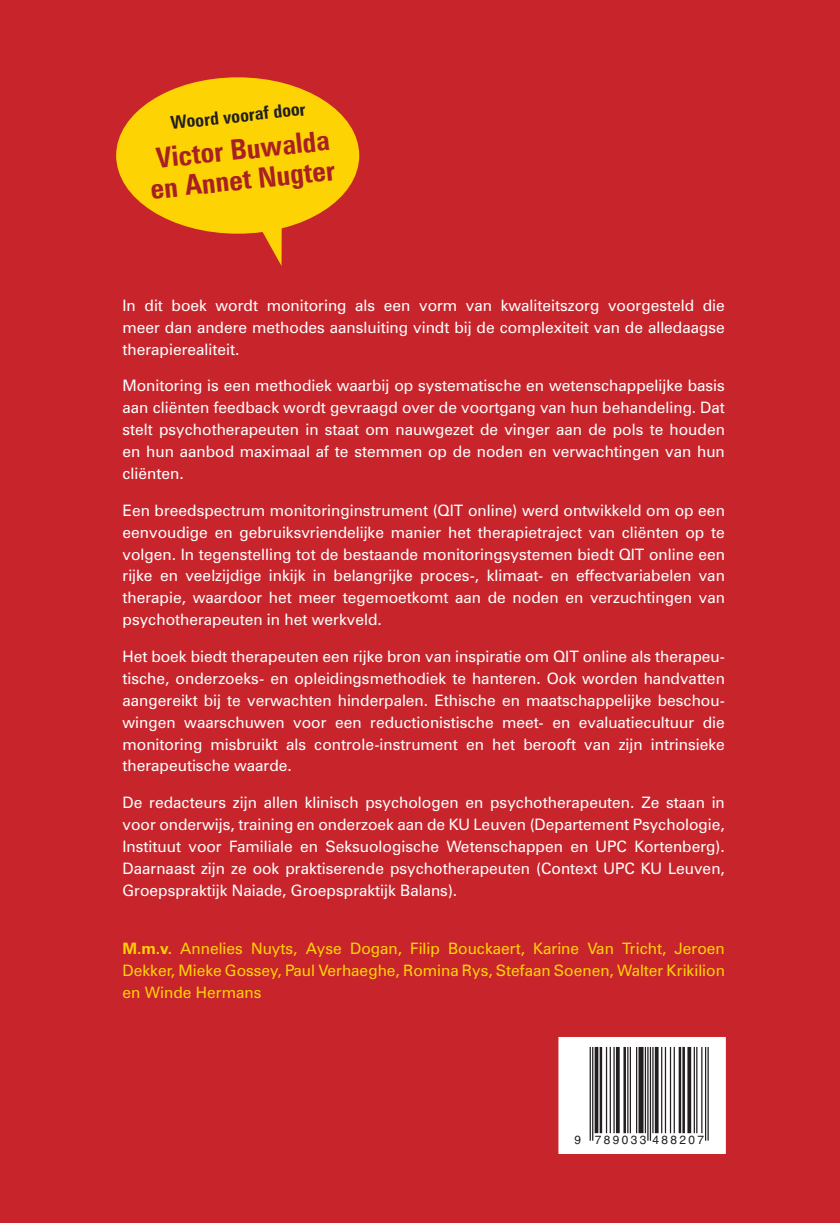
<style>
.page{position:relative;width:840px;height:1223px;background:#fff}
.page>*{position:absolute;margin:0;border:0;box-sizing:border-box;transform-origin:0 0}
.t1{font:700 condensed 28px/30.1px "Zurich BT";color:#a82023;text-align:center}
.t2{font:700 condensed 18.03px "Zurich BT";color:#231f20}
.t3{font:15.75px/21.9px "Zurich BT";color:#fff;text-align:justify}
.t4{font:15.75px/21.9px "Zurich BT";color:#fed304;text-align:justify}
.t5{font:11.9px "Helvetica";letter-spacing:.195em;color:#231f20}
.s1{font-weight:700}
</style>
<div class="page">
<div style="left:0;top:0;width:840px;height:1222px;background:#c8242b"></div>
<svg style="left:558px;top:1037px;width:168px;height:116px;background:#f4f3f3"></svg>
<hr style="left:590px;top:1046px;width:1px;height:94px;background:#231f20">
<hr style="left:592px;top:1046px;width:1px;height:94px;background:#231f20">
<hr style="left:595px;top:1046px;width:3px;height:87px;background:#231f20">
<hr style="left:600px;top:1046px;width:2px;height:87px;background:#231f20">
<hr style="left:606px;top:1046px;width:1px;height:87px;background:#231f20">
<hr style="left:610px;top:1046px;width:1px;height:87px;background:#231f20">
<hr style="left:613px;top:1046px;width:2px;height:87px;background:#231f20">
<svg style="left:616px;top:1046px;width:4px;height:87px"></svg>
<hr style="left:623px;top:1046px;width:3px;height:87px;background:#231f20">
<hr style="left:627px;top:1046px;width:1px;height:87px;background:#231f20">
<hr style="left:630px;top:1046px;width:1px;height:87px;background:#231f20">
<hr style="left:636px;top:1046px;width:1px;height:87px;background:#231f20">
<div style="left:638px;top:1046px;width:6px;height:87px;background:#231f20"></div>
<hr style="left:645px;top:1046px;width:1px;height:87px;background:#231f20">
<hr style="left:647px;top:1046px;width:2px;height:94px;background:#231f20">
<hr style="left:650px;top:1046px;width:1px;height:94px;background:#231f20">
<hr style="left:652px;top:1046px;width:2px;height:87px;background:#231f20">
<svg style="left:655px;top:1046px;width:4px;height:87px"></svg>
<hr style="left:661px;top:1046px;width:1px;height:87px;background:#231f20">
<hr style="left:665px;top:1046px;width:1px;height:87px;background:#231f20">
<hr style="left:670px;top:1046px;width:1px;height:87px;background:#231f20">
<hr style="left:674px;top:1046px;width:1px;height:87px;background:#231f20">
<hr style="left:679px;top:1046px;width:2px;height:87px;background:#231f20">
<hr style="left:682px;top:1046px;width:3px;height:87px;background:#231f20">
<svg style="left:687px;top:1046px;width:4px;height:87px"></svg>
<hr style="left:694px;top:1046px;width:1px;height:87px;background:#231f20">
<hr style="left:696px;top:1046px;width:1px;height:87px;background:#231f20">
<hr style="left:701px;top:1046px;width:1px;height:87px;background:#231f20">
<hr style="left:705px;top:1046px;width:1px;height:94px;background:#231f20">
<hr style="left:707px;top:1046px;width:2px;height:94px;background:#231f20">
<div style="left:116px;top:77px;width:243px;height:157px;background:#fed304;border-radius:50%"></div>
<svg style="left:254px;top:228px;width:28px;height:38px"></svg>
<p class="t2" style="left:170px;top:112px;width:137px;rotate:-6deg">Woord vooraf door</p>
<h1 class="t1" style="left:146px;top:144px;width:187px;rotate:-6deg">Victor Buwalda en Annet Nugter</h1>
<p class="t3" style="left:123px;top:294px;width:604px">In dit boek wordt monitoring als een vorm van kwaliteitszorg voorgesteld die meer dan andere methodes aansluiting vindt bij de complexiteit van de alledaagse therapierealiteit.</p>
<p class="t3" style="left:123px;top:374px;width:604px">Monitoring is een methodiek waarbij op systematische en wetenschappelijke basis aan cliënten feedback wordt gevraagd over de voortgang van hun behandeling. Dat stelt psychotherapeuten in staat om nauwgezet de vinger aan de pols te houden en hun aanbod maximaal af te stemmen op de noden en verwachtingen van hun cliënten.</p>
<p class="t3" style="left:123px;top:499px;width:604px">Een breedspectrum monitoringinstrument (QIT online) werd ontwikkeld om op een eenvoudige en gebruiksvriendelijke manier het therapietraject van cliënten op te volgen. In tegenstelling tot de bestaande monitoringsystemen biedt QIT online een rijke en veelzijdige inkijk in belangrijke proces-, klimaat- en effectvariabelen van therapie, waardoor het meer tegemoetkomt aan de noden en verzuchtingen van psychotherapeuten in het werkveld.</p>
<p class="t3" style="left:123px;top:645px;width:604px">Het boek biedt therapeuten een rijke bron van inspiratie om QIT online als therapeu&shy;tische, onderzoeks- en opleidingsmethodiek te hanteren. Ook worden handvatten aangereikt bij te verwachten hinderpalen. Ethische en maatschappelijke beschou&shy;wingen waarschuwen voor een reductionistische meet- en evaluatiecultuur die monitoring misbruikt als controle-instrument en het berooft van zijn intrinsieke therapeutische waarde.</p>
<p class="t3" style="left:123px;top:791px;width:604px">De redacteurs zijn allen klinisch psychologen en psychotherapeuten. Ze staan in voor onderwijs, training en onderzoek aan de KU Leuven (Departement Psychologie, Instituut voor Familiale en Seksuologische Wetenschappen en UPC Kortenberg).<br>Daarnaast zijn ze ook praktiserende psychotherapeuten (Context UPC KU Leuven, Groepspraktijk Naiade, Groepspraktijk Balans).</p>
<p class="t4" style="left:123px;top:937px;width:604px"><span class="s1">M.m.v.</span> Annelies Nuyts, Ayse Dogan, Filip Bouckaert, Karine Van Tricht, Jeroen Dekker, Mieke Gossey, Paul Verhaeghe, Romina Rys, Stefaan Soenen, Walter Krikilion en Winde Hermans</p>
<p class="t5" style="left:575px;top:1130px;width:131px">9 789033 488207</p>
</div>
